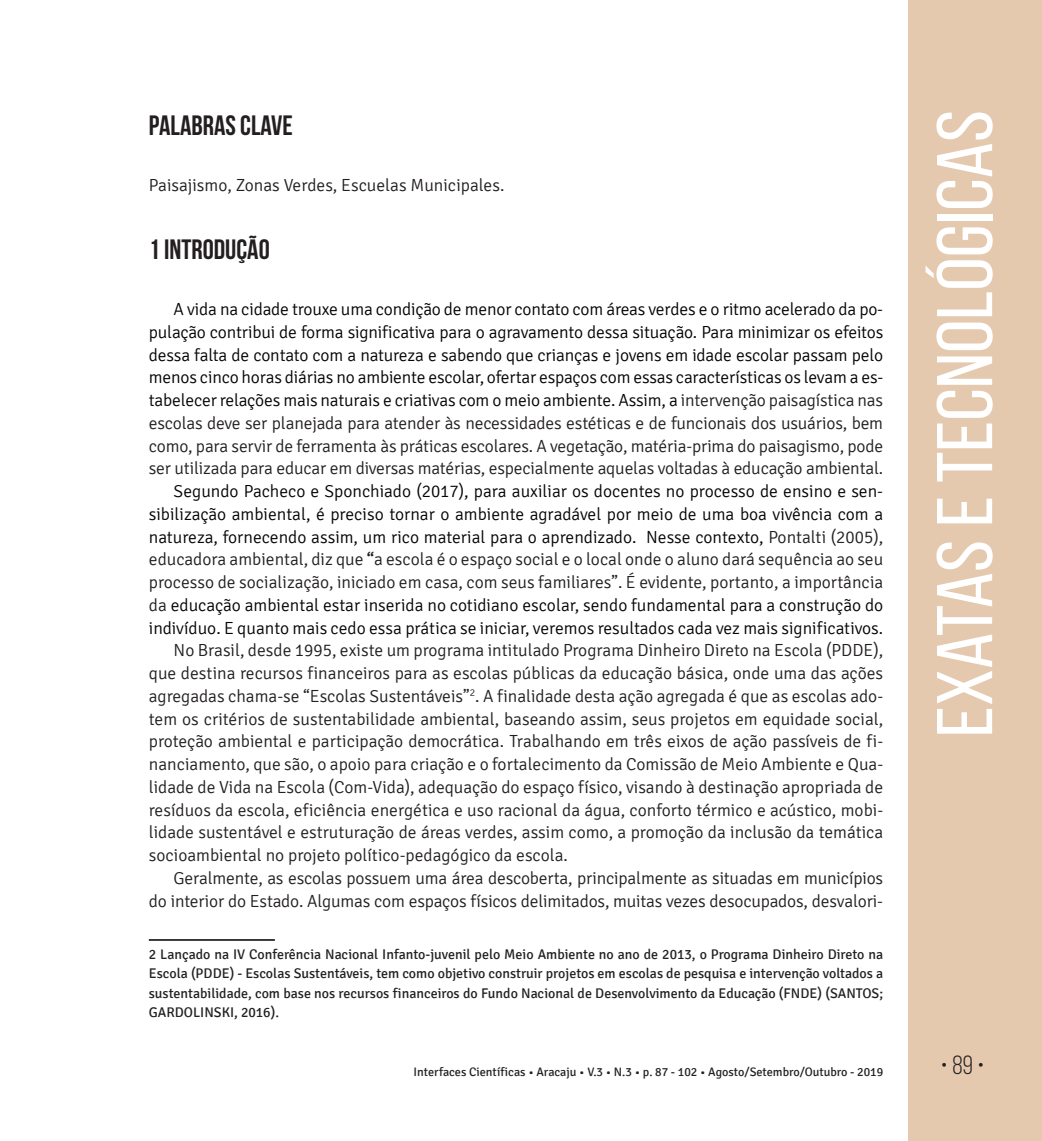
<style>
.page{position:relative;width:1042px;height:1141px;background:#fff}
.page>*{position:absolute;margin:0;border:0;box-sizing:border-box;transform-origin:0 0}
.t1{font:78.75px "Bebas Neue";color:#fff;scale:1.09 1}
.t2{font:700 28px "Bebas Neue";color:#231f20}
.t3{font:26.25px "Bebas Neue";color:#231f20}
.t4{font:300 17.5px/22.8px "Signika";letter-spacing:-.01em;color:#040503;text-align:justify}
.t5{font:300 17.5px/22.8px "Signika";letter-spacing:-.01em;color:#231f20;text-align:justify}
.t6{font:14px/19.2px "Signika";color:#231f20;text-align:justify}
.t7{font:12.25px "Signika";color:#231f20}
.s1{color:#231f20}
.s2{font-weight:400;color:#231f20}
</style>
<div class="page">
<div style="left:908px;top:0;width:134px;height:1141px;background:#e5c9af"></div>
<hr style="left:149px;top:939px;width:126px;height:2px;background:#231f20">
<h2 class="t2" style="left:149px;top:110px;width:146px">PALABRAS CLAVE</h2>
<p class="t5" style="left:149px;top:175px;width:357px">Paisajismo, Zonas Verdes, Escuelas Municipales.</p>
<h2 class="t2" style="left:149px;top:234px;width:122px">1 INTRODUÇÃO</h2>
<p class="t4" style="left:149px;top:298px;width:736px;text-indent:25px">A vida na cidade trouxe uma condição de menor contato com áreas verdes e o ritmo acelerado da po&shy;pulação contribui de forma significativa para o agravamento dessa situação. Para minimizar os efeitos dessa falta de contato com a natureza e sabendo que crianças e jovens em idade escolar passam pelo menos cinco horas diárias no ambiente escolar, ofertar espaços com essas características os levam a es&shy;tabelecer relações mais naturais e criativas com o meio ambiente. Assim, a <span class="s1">intervenção paisagística nas escolas deve ser planejada para atender às necessidades estéticas e de funcionais dos usuários, bem como, para servir de ferramenta às práticas escolares. A vegetação, matéria-prima do paisagismo, pode ser utilizada para educar em diversas matérias, especialmente aquelas voltadas à educação ambiental.</span></p>
<p class="t4" style="left:149px;top:480px;width:736px;text-indent:25px">Segundo Pacheco e Sponchiado (2017), para auxiliar os docentes no processo de ensino e sen&shy;sibilização ambiental, é preciso tornar o ambiente agradável por meio de uma boa vivência com a natureza, fornecendo assim, um rico material para o aprendizado. Nesse contexto, <span class="s1">Pontalti (2005), educadora ambiental, diz que</span> <span class="s2">“</span><span class="s1">a escola é o espaço social e o local onde o aluno dará sequência ao seu processo de socialização, iniciado em casa, com seus familiares”. É evidente, portanto, a importância da</span> educação ambiental estar inserida no cotidiano escolar, sendo fundamental para a construção do indivíduo. E quanto mais cedo essa prática se iniciar, veremos resultados cada vez mais significativos.</p>
<p class="t5" style="left:149px;top:639px;width:736px;text-indent:25px">No Brasil, desde 1995, existe um programa intitulado Programa Dinheiro Direto na Escola (PDDE), que destina recursos financeiros para as escolas públicas da educação básica, onde uma das ações agregadas chama-se “Escolas Sustentáveis”<sup>2</sup>. A finalidade desta ação agregada é que as escolas ado&shy;tem os critérios de sustentabilidade ambiental, baseando assim, seus projetos em equidade social, proteção ambiental e participação democrática. Trabalhando em três eixos de ação passíveis de fi&shy;nanciamento, que são, o apoio para criação e o fortalecimento da Comissão de Meio Ambiente e Qua&shy;lidade de Vida na Escola (Com-Vida), adequação do espaço físico, visando à destinação apropriada de resíduos da escola, eficiência energética e uso racional da água, conforto térmico e acústico, mobi&shy;lidade sustentável e estruturação de áreas verdes, assim como, a promoção da inclusão da temática socioambiental no projeto político-pedagógico da escola.</p>
<p class="t5" style="left:149px;top:867px;width:736px;text-align:right">Geralmente, as escolas possuem uma área descoberta, principalmente as situadas em municípios<br>do interior do Estado. Algumas com espaços físicos delimitados, muitas vezes desocupados, desvalori-</p>
<p class="t6" style="left:149px;top:945px;width:736px">2 Lançado na IV Conferência Nacional Infanto-juvenil pelo Meio Ambiente no ano de 2013, o Programa Dinheiro Direto na Escola (PDDE) - Escolas Sustentáveis, tem como objetivo construir projetos em escolas de pesquisa e intervenção voltados a sustentabilidade, com base nos recursos financeiros do Fundo Nacional de Desenvolvimento da Educação (FNDE) (SANTOS; GARDOLINSKI, 2016).</p>
<h1 class="t1" style="left:922px;top:737px;width:577px;rotate:-90deg">Exatas e tecnológicas</h1>
<p class="t7" style="left:413px;top:1065px;width:471px">Interfaces Científicas • Aracaju • V.3 • N.3 • p. 87 - 102 • Agosto/Setembro/Outubro - 2019</p>
<h3 class="t3" style="left:941px;top:1051px;width:45px">• 89 •</h3>
</div>
